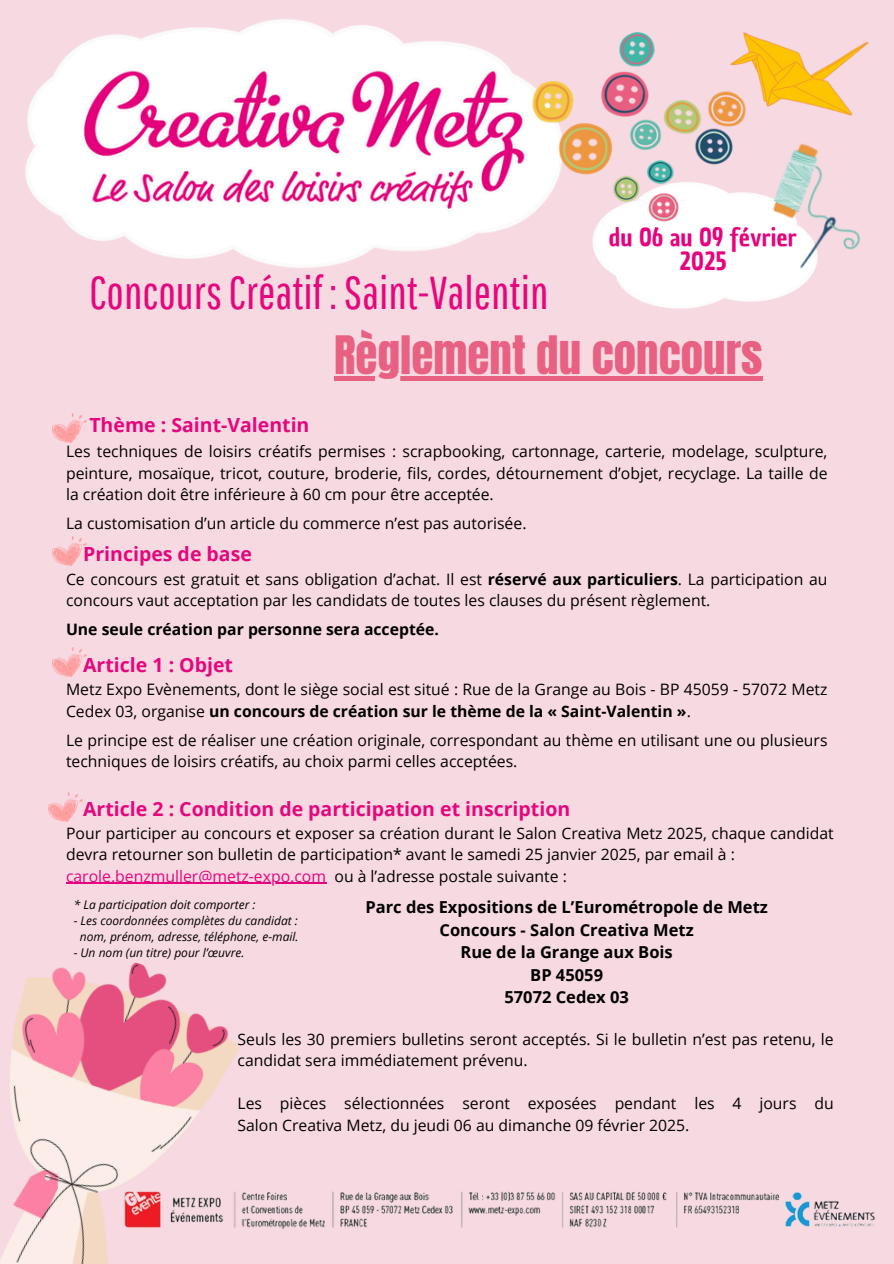
<style>
.page{position:relative;width:894px;height:1264px;background:#fff}
.page>*{position:absolute;margin:0;border:0;box-sizing:border-box;transform-origin:0 0}
.t1{font:46.05px "Pathway Gothic One";color:#e5077d}
.t2{font:45px "Anton";color:#e86182}
.t3{font:24.75px/24.8px "Chau Philomene One";color:#e6047e;text-align:center}
.t4{font:700 19.5px "Open Sans";color:#e5077d}
.t5{font:700 16.5px/22.5px "Open Sans";color:#000;text-align:center}
.t6{font:15.75px/21.3px "Open Sans";color:#000}
.t7{font:15.75px "Open Sans";color:#e6047e}
.t8{font:700 15.75px "Open Sans";color:#000}
.t9{font:italic 12px "Open Sans";color:#000}
.s1{font-weight:700}
.s2{color:#000}
</style>
<div class="page">
<div style="left:0;top:0;width:893px;height:1263px;background:#f7d9e1"></div>
<img style="left:0;top:962px;width:240px;height:301px">
<img style="left:25px;top:19px;width:495px;height:249px">
<img style="left:592px;top:244px;width:133px;height:65px">
<div style="left:612px;top:210px;width:178px;height:40px;background:#fff"></div>
<div style="left:622px;top:250px;width:168px;height:34px;background:#fff"></div>
<img style="left:725px;top:143px;width:136px;height:159px">
<img style="left:520px;top:32px;width:237px;height:212px">
<img style="left:725px;top:31px;width:144px;height:85px">
<img style="left:114px;top:1170px;width:761px;height:77px">
<img style="left:52px;top:413px;width:34px;height:29px">
<div style="left:334px;top:376px;width:428px;height:5px;background:#e86182"></div>
<hr style="left:66px;top:882px;width:260px;height:1px;background:#e6047e">
<img style="left:52px;top:536px;width:34px;height:29px">
<img style="left:52px;top:647px;width:34px;height:29px">
<img style="left:49px;top:792px;width:34px;height:30px">
<p class="t1" style="left:89px;top:265px;width:460px">ConcoursCréatif :Saint-Valentin</p>
<p class="t3" style="left:609px;top:225px;width:189px">du 06 au 09 février<br>2025</p>
<h2 class="t4" style="left:89px;top:411px;width:221px">Thème : Saint-Valentin</h2>
<p class="t2" style="left:334px;top:323px;width:430px">Règlement du concours</p>
<p class="t6" style="left:66px;top:440px;width:762px;text-align:justify">Les techniques de loisirs créatifs permises : scrapbooking, cartonnage, carterie, modelage, sculpture, peinture, mosaïque, tricot, couture, broderie, fils, cordes, détournement d’objet, recyclage. La taille de la création doit être inférieure à 60 cm pour être acceptée.</p>
<p class="t6" style="left:66px;top:512px;width:462px">La customisation d’un article du commerce n’est pas autorisée.</p>
<p class="t4" style="left:83px;top:540px;width:170px">Principes de base</p>
<h1 class="t6" style="left:66px;top:568px;width:762px">Ce concours est gratuit et sans obligation d’achat. Il est <span class="s1">réservé aux particuliers</span>. La participation au concours vaut acceptation par les candidats de toutes les clauses du présent règlement.</h1>
<h1 class="t8" style="left:66px;top:618px;width:374px">Une seule création par personne sera acceptée.</h1>
<h5 class="t4" style="left:83px;top:651px;width:151px">Article 1 : Objet</h5>
<h3 class="t6" style="left:66px;top:678px;width:762px">Metz Expo Evènements, dont le siège social est situé : Rue de la Grange au Bois - BP 45059 - 57072 Metz<br>Cedex 03, organise <span class="s1">un concours de création sur le thème de la « Saint-Valentin »</span>.</h3>
<h5 class="t6" style="left:66px;top:729px;width:762px">Le principe est de réaliser une création originale, correspondant au thème en utilisant une ou plusieurs techniques de loisirs créatifs, au choix parmi celles acceptées.</h5>
<h5 class="t4" style="left:83px;top:794px;width:488px">Article 2 : Condition de participation et inscription</h5>
<p class="t6" style="left:66px;top:822px;width:769px">Pour participer au concours et exposer sa création durant le Salon Creativa Metz 2025, chaque candidat devra retourner son bulletin de participation* avant le samedi 25 janvier 2025, par email à :</p>
<h3 class="t7" style="left:66px;top:864px;width:502px">carole.benzmuller@metz-expo.com <span class="s2">ou à l’adresse postale suivante :</span></h3>
<p class="t9" style="left:74px;top:896px;width:183px">* La participation doit comporter :</p>
<h3 class="t9" style="left:74px;top:912px;width:226px">- Les coordonnées complètes du candidat :</h3>
<h5 class="t9" style="left:80px;top:928px;width:220px">nom, prénom, adresse, téléphone, e-mail.</h5>
<h5 class="t9" style="left:74px;top:944px;width:172px">- Un nom (un titre) pour l’œuvre.</h5>
<h4 class="t5" style="left:365px;top:895px;width:404px">Parc des Expositions de L’Eurométropole de Metz<br>Concours - Salon Creativa Metz<br>Rue de la Grange aux Bois<br>BP 45059<br>57072 Cedex 03</h4>
<p class="t6" style="left:237px;top:1028px;width:597px">Seuls les 30 premiers bulletins seront acceptés. Si le bulletin n’est pas retenu, le candidat sera immédiatement prévenu.</p>
<h3 class="t6" style="left:237px;top:1092px;width:597px">Les pièces sélectionnées seront exposées pendant les 4 jours du<br>Salon Creativa Metz, du jeudi 06 au dimanche 09 février 2025.</h3>
</div>
